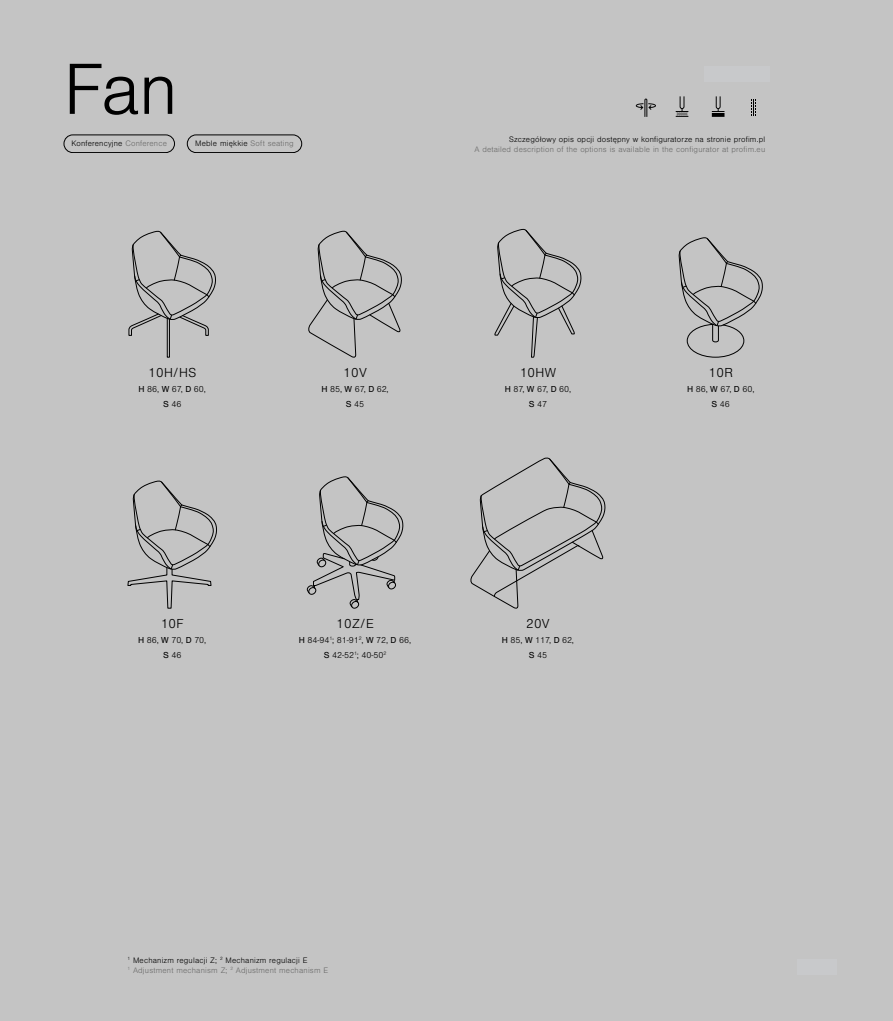
<style>
.page{position:relative;width:893px;height:1021px;background:#fff}
.page>*{position:absolute;margin:0;border:0;box-sizing:border-box;transform-origin:0 0}
.t1{font:300 75px "Nimbus San";color:#000}
.t2{font:300 13.5px "Nimbus San";letter-spacing:.025em;color:#000}
.t3{font:300 9px/15px "Nimbus San";letter-spacing:-.01em;color:#000;text-align:center}
.t4{font:300 8.25px/9.8px "Nimbus San";letter-spacing:.025em;color:#6b6b6a}
.t5{font:300 8.25px "Nimbus San";letter-spacing:.025em;color:#000}
.s1{color:#6b6b6a}
.s2{font-weight:400}
.s3{color:#000}
</style>
<div class="page">
<div style="left:0;top:0;width:893px;height:1020px;background:#c4c4c4"></div>
<svg style="left:307px;top:476px;width:96px;height:132px"></svg>
<svg style="left:128px;top:480px;width:89px;height:128px"></svg>
<svg style="left:679px;top:237px;width:84px;height:120px"></svg>
<svg style="left:495px;top:228px;width:86px;height:129px"></svg>
<svg style="left:308px;top:230px;width:94px;height:128px"></svg>
<svg style="left:129px;top:230px;width:87px;height:127px"></svg>
<svg style="left:470px;top:457px;width:135px;height:152px"></svg>
<div style="left:64px;top:135px;width:111px;height:18px;border:1px solid #000;border-radius:9px"></div>
<div style="left:187px;top:135px;width:115px;height:18px;border:1px solid #000;border-radius:9px"></div>
<svg style="left:636px;top:99px;width:20px;height:18px"></svg>
<svg style="left:676px;top:96px;width:12px;height:21px"></svg>
<svg style="left:712px;top:96px;width:12px;height:21px"></svg>
<svg style="left:751px;top:99px;width:5px;height:17px"></svg>
<div style="left:704px;top:66px;width:65px;height:15px;background:#c8c9cb"></div>
<div style="left:797px;top:959px;width:40px;height:15px;background:#c8c9cb"></div>
<h1 class="t1" style="left:64px;top:50px;width:115px">Fan</h1>
<p class="t5" style="left:71px;top:139px;width:97px">Konferencyjne <span class="s1">Conference</span></p>
<p class="t5" style="left:195px;top:139px;width:100px">Meble miękkie <span class="s1">Soft seating</span></p>
<p class="t5" style="left:509px;top:135px;width:258px">Szczegółowy opis opcji dostępny w konfiguratorze na stronie profim.pl</p>
<p class="t4" style="left:474px;top:144px;width:292px">A detailed description of the options is available in the configurator at profim.eu</p>
<h2 class="t2" style="left:148px;top:365px;width:50px">10H/HS</h2>
<p class="t3" style="left:139px;top:382px;width:69px"><span class="s2">H</span> 86, <span class="s2">W</span> 67, <span class="s2">D</span> 60,<br><span class="s2">S</span> 46</p>
<h2 class="t2" style="left:161px;top:616px;width:24px">10F</h2>
<p class="t3" style="left:138px;top:632px;width:70px"><span class="s2">H</span> 86, <span class="s2">W</span> 70, <span class="s2">D</span> 70,<br><span class="s2">S</span> 46</p>
<h2 class="t2" style="left:343px;top:365px;width:25px">10V</h2>
<p class="t3" style="left:321px;top:382px;width:69px"><span class="s2">H</span> 85, <span class="s2">W</span> 67, <span class="s2">D</span> 62,<br><span class="s2">S</span> 45</p>
<h2 class="t2" style="left:336px;top:616px;width:39px">10Z/E</h2>
<p class="t3" style="left:299px;top:632px;width:114px"><span class="s2">H</span> 84-94<sup>1</sup>; 81-91<sup>2</sup>, <span class="s2">W</span> 72, <span class="s2">D</span> 66,<br><span class="s2">S</span> 42-52<sup>1</sup>; 40-50<sup>2</sup></p>
<h2 class="t2" style="left:520px;top:365px;width:38px">10HW</h2>
<p class="t3" style="left:505px;top:382px;width:68px"><span class="s2">H</span> 87, <span class="s2">W</span> 67, <span class="s2">D</span> 60,<br><span class="s2">S</span> 47</p>
<h2 class="t2" style="left:526px;top:616px;width:25px">20V</h2>
<p class="t3" style="left:502px;top:632px;width:74px"><span class="s2">H</span> 85, <span class="s2">W</span> 117, <span class="s2">D</span> 62,<br><span class="s2">S</span> 45</p>
<h2 class="t2" style="left:708px;top:365px;width:26px">10R</h2>
<p class="t3" style="left:687px;top:382px;width:69px"><span class="s2">H</span> 86, <span class="s2">W</span> 67, <span class="s2">D</span> 60,<br><span class="s2">S</span> 46</p>
<p class="t4" style="left:128px;top:955px;width:202px"><sup>1</sup> <span class="s3">Mechanizm regulacji Z;</span> <sup>2</sup> <span class="s3">Mechanizm regulacji E<br></span><sup>1</sup> Adjustment mechanism Z; <sup>2</sup> Adjustment mechanism E</p>
</div>
